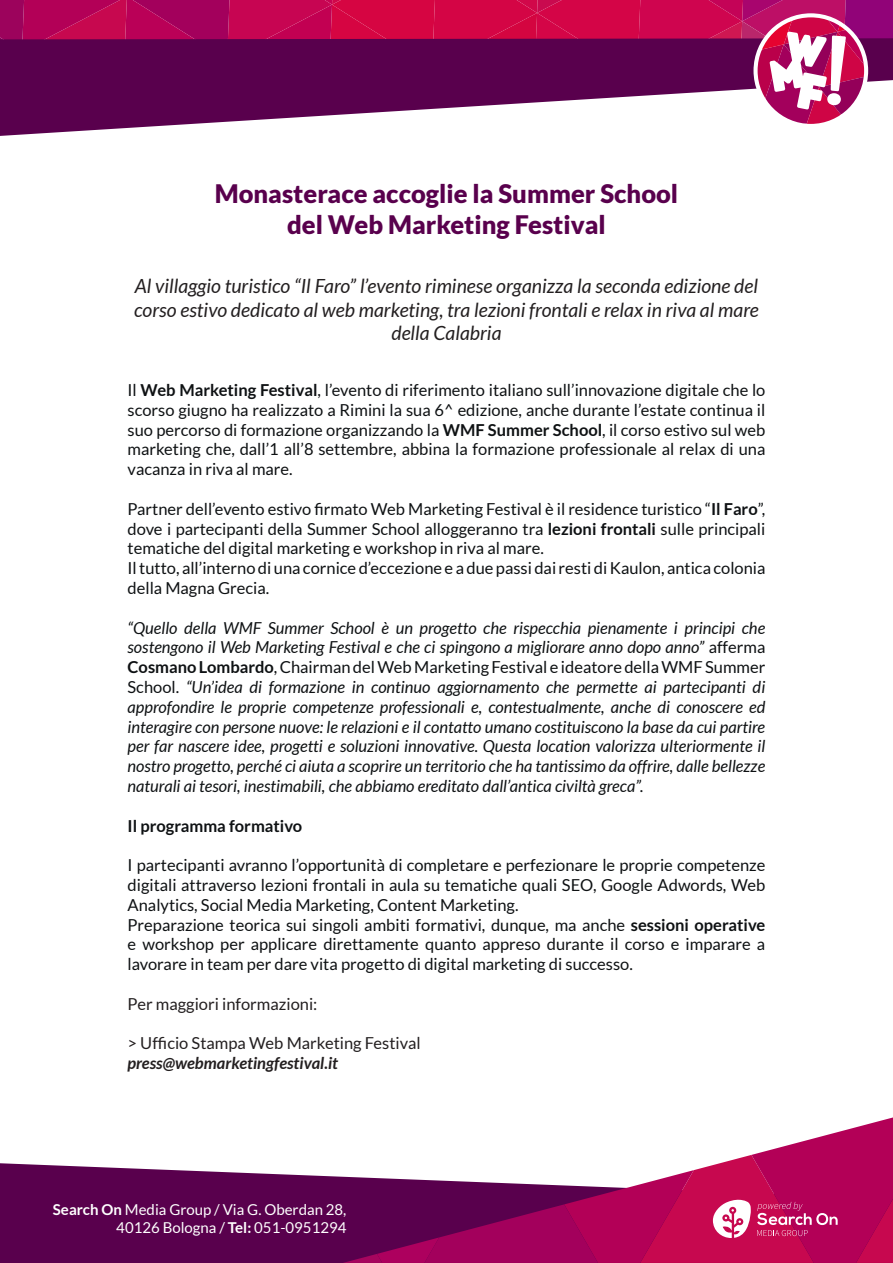
<style>
.page{position:relative;width:893px;height:1263px;background:#fff}
.page>*{position:absolute;margin:0;border:0;box-sizing:border-box;transform-origin:0 0}
.t1{font:900 25.5px "Lato";color:#59004d}
.t2{font:italic 19.5px/23.4px "Lato";color:#231f20;text-align:center}
.t3{font:16.5px/19.8px "Lato";color:#0e1113;text-align:justify}
.t4{font:italic 16.5px/19.8px "Lato";color:#0e1113;text-align:justify}
.t5{font:16.5px "Lato";color:#231f20}
.t6{font:italic 700 16.5px "Lato";color:#231f20}
.t7{font:700 16.5px "Lato";color:#0e1113}
.t8{font:15px/18px "Lato";color:#fff;text-align:right}
.s1{font-weight:700}
.s2{font-style:normal}
.s3{font-weight:700;font-style:normal}
</style>
<div class="page">
<svg style="left:0;top:1163px;width:343px;height:100px;background:#641159"></svg>
<svg style="left:343px;top:1117px;width:550px;height:146px"></svg>
<svg style="left:0;top:124px;width:190px;height:12px"></svg>
<svg style="left:0;top:0;width:893px;height:124px;background:#952768"></svg>
<p class="t1" style="left:215px;top:179px;width:465px">Monasterace accoglie la Summer School</p>
<p class="t1" style="left:287px;top:210px;width:320px">del Web Marketing Festival</p>
<p class="t2" style="left:134px;top:275px;width:626px">Al villaggio turistico “Il Faro” l’evento riminese organizza la seconda edizione del corso estivo dedicato al web marketing, tra lezioni frontali e relax in riva al mare della Calabria</p>
<p class="t3" style="left:128px;top:380px;width:639px">Il <span class="s1">Web Marketing Festival</span>, l’evento di riferimento italiano sull’innovazione digitale che lo scorso giugno ha realizzato a Rimini la sua 6^ edizione, anche durante l’estate continua il suo percorso di formazione organizzando la <span class="s1">WMF Summer School</span>, il corso estivo sul web marketing che, dall’1 all’8 settembre, abbina la formazione professionale al relax di una vacanza in riva al mare.</p>
<p class="t3" style="left:128px;top:499px;width:639px">Partner dell’evento estivo firmato Web Marketing Festival è il residence turistico “<span class="s1">Il Faro</span>”, dove i partecipanti della Summer School alloggeranno tra <span class="s1">lezioni frontali</span> sulle principali tematiche del digital marketing e workshop in riva al mare.</p>
<p class="t3" style="left:128px;top:558px;width:639px">Il tutto, all’interno di una cornice d’eccezione e a due passi dai resti di Kaulon, antica colonia della Magna Grecia.</p>
<p class="t4" style="left:128px;top:618px;width:639px">“Quello della WMF Summer School è un progetto che rispecchia pienamente i principi che sostengono il Web Marketing Festival e che ci spingono a migliorare anno dopo anno” <span class="s2">afferma </span><span class="s3">Cosmano Lombardo</span><span class="s2">, Chairman del Web Marketing Festival e ideatore della WMF Summer School.</span> “Un’idea di formazione in continuo aggiornamento che permette ai partecipanti di approfondire le proprie competenze professionali e, contestualmente, anche di conoscere ed interagire con persone nuove: le relazioni e il contatto umano costituiscono la base da cui partire per far nascere idee, progetti e soluzioni innovative. Questa location valorizza ulteriormente il nostro progetto, perché ci aiuta a scoprire un territorio che ha tantissimo da offrire, dalle bellezze naturali ai tesori, inestimabili, che abbiamo ereditato dall’antica civiltà greca”.</p>
<p class="t7" style="left:128px;top:816px;width:176px">Il programma formativo</p>
<p class="t3" style="left:128px;top:855px;width:639px">I partecipanti avranno l’opportunità di completare e perfezionare le proprie competenze digitali attraverso lezioni frontali in aula su tematiche quali SEO, Google Adwords, Web Analytics, Social Media Marketing, Content Marketing.</p>
<p class="t3" style="left:128px;top:915px;width:639px">Preparazione teorica sui singoli ambiti formativi, dunque, ma anche <span class="s1">sessioni operative </span>e workshop per applicare direttamente quanto appreso durante il corso e imparare a lavorare in team per dare vita progetto di digital marketing di successo.</p>
<p class="t5" style="left:128px;top:995px;width:191px">Per maggiori informazioni:</p>
<p class="t5" style="left:128px;top:1034px;width:295px">&gt; Ufficio Stampa Web Marketing Festival</p>
<p class="t6" style="left:128px;top:1054px;width:212px">press@webmarketingfestival.it</p>
<p class="t8" style="left:53px;top:1200px;width:295px"><span class="s1">Search On</span> Media Group / Via G. Oberdan 28,<br>40126 Bologna / <span class="s1">Tel:</span> 051-0951294</p>
</div>
